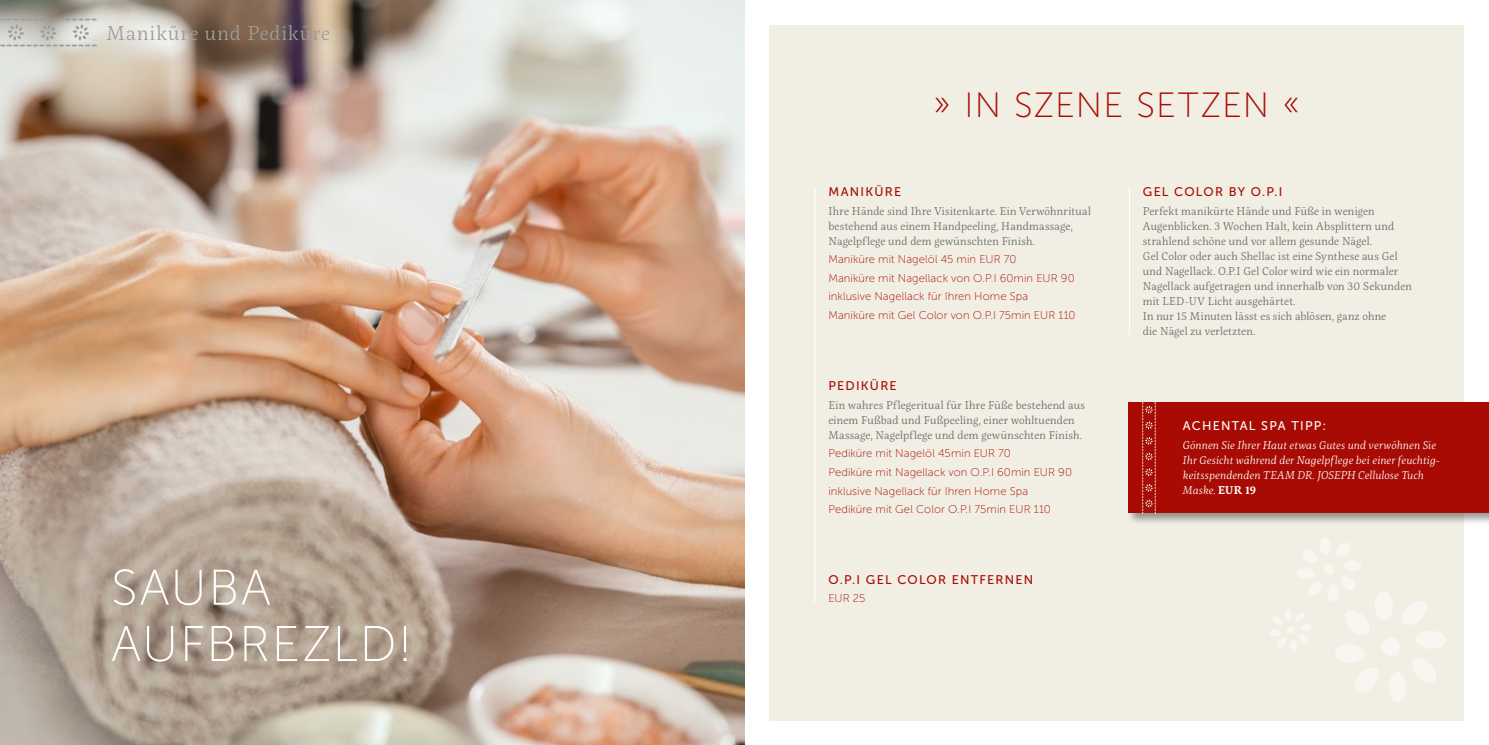
<style>
.page{position:relative;width:1489px;height:745px;background:#fff}
.page>*{position:absolute;margin:0;border:0;box-sizing:border-box;transform-origin:0 0}
.t1{font:50px/56.2px "Museo Sans 100";letter-spacing:.03em;color:#fff}
.t2{font:35px "Museo Sans 100";letter-spacing:.03em;color:#a80b03}
.t3{font:300 20px "Servus Slab";letter-spacing:.06em;color:#9c9d9d}
.t4{font:12.5px "Museo Sans 500";letter-spacing:.1em;color:#a80b03}
.t5{font:12.5px "Museo Sans 500";letter-spacing:.1em;color:#fff}
.t6{font:300 11.25px/15px "Servus Slab";letter-spacing:.02em;color:#6a6a69}
.t7{font:11.25px/18.5px "Museo Sans 100";letter-spacing:.01em;color:#a80b03}
.t8{font:italic 300 11.25px/15px "Servus Slab";letter-spacing:.005em;color:#fff}
.s1{font-weight:600;font-style:normal}
</style>
<div class="page">
<img style="left:0;top:0;width:744px;height:744px">
<div style="left:769px;top:25px;width:694px;height:694px;background:#f1eee4"></div>
<div style="left:1126px;top:400px;width:362px;height:124px;background:#000;opacity:.4"></div>
<div style="left:1128px;top:402px;width:360px;height:111px;background:#a80b03"></div>
<svg style="left:0;top:18px;width:97px;height:29px;background:#c7c6c1"></svg>
<svg style="left:1142px;top:402px;width:13px;height:111px"></svg>
<svg style="left:1270px;top:537px;width:176px;height:165px"></svg>
<hr style="left:814px;top:187px;width:1px;height:414px;background:#fff">
<hr style="left:1128px;top:187px;width:1px;height:147px;background:#fff">
<h3 class="t3" style="left:106px;top:20px;width:225px">Maniküre und Pediküre</h3>
<h1 class="t1" style="left:111px;top:559px;width:303px">SAUBA<br>AUFBREZLD!</h1>
<h2 class="t2" style="left:932px;top:86px;width:369px">» IN SZENE SETZEN «</h2>
<p class="t4" style="left:828px;top:185px;width:74px">MANIKÜRE</p>
<p class="t6" style="left:828px;top:203px;width:264px">Ihre Hände sind Ihre Visitenkarte. Ein Verwöhnritual bestehend aus einem Handpeeling, Handmassage,<br>Nagelpflege und dem gewünschten Finish.</p>
<p class="t7" style="left:828px;top:250px;width:249px">Maniküre mit Nagelöl 45 min EUR 70<br>Maniküre mit Nagellack von O.P.I 60min EUR 90 inklusive Nagellack für Ihren Home Spa Maniküre mit Gel Color von O.P.I 75min EUR 110</p>
<p class="t4" style="left:828px;top:379px;width:70px">PEDIKÜRE</p>
<p class="t6" style="left:828px;top:397px;width:258px">Ein wahres Pflegeritual für Ihre Füße bestehend aus einem Fußbad und Fußpeeling, einer wohltuenden<br>Massage, Nagelpflege und dem gewünschten Finish.</p>
<p class="t7" style="left:828px;top:444px;width:245px">Pediküre mit Nagelöl 45min EUR 70<br>Pediküre mit Nagellack von O.P.I 60min EUR 90 inklusive Nagellack für Ihren Home Spa Pediküre mit Gel Color O.P.I 75min EUR 110</p>
<p class="t4" style="left:828px;top:572px;width:206px">O.P.I GEL COLOR ENTFERNEN</p>
<p class="t7" style="left:828px;top:588px;width:39px">EUR 25</p>
<p class="t4" style="left:1142px;top:185px;width:141px">GEL COLOR BY O.P.I</p>
<p class="t6" style="left:1142px;top:203px;width:271px">Perfekt manikürte Hände und Füße in wenigen Augenblicken. 3 Wochen Halt, kein Absplittern und strahlend schöne und vor allem gesunde Nägel.<br>Gel Color oder auch Shellac ist eine Synthese aus Gel und Nagellack. O.P.I Gel Color wird wie ein normaler Nagellack aufgetragen und innerhalb von 30 Sekunden mit LED-UV Licht ausgehärtet.<br>In nur 15 Minuten lässt es sich ablösen, ganz ohne<br>die Nägel zu verletzten.</p>
<p class="t5" style="left:1182px;top:419px;width:145px">ACHENTAL SPA TIPP:</p>
<p class="t8" style="left:1182px;top:437px;width:258px">Gönnen Sie Ihrer Haut etwas Gutes und verwöhnen Sie Ihr Gesicht während der Nagelpflege bei einer feuchtig&shy;keitsspendenden TEAM DR. JOSEPH Cellulose Tuch Maske. <span class="s1">EUR 19</span></p>
</div>
